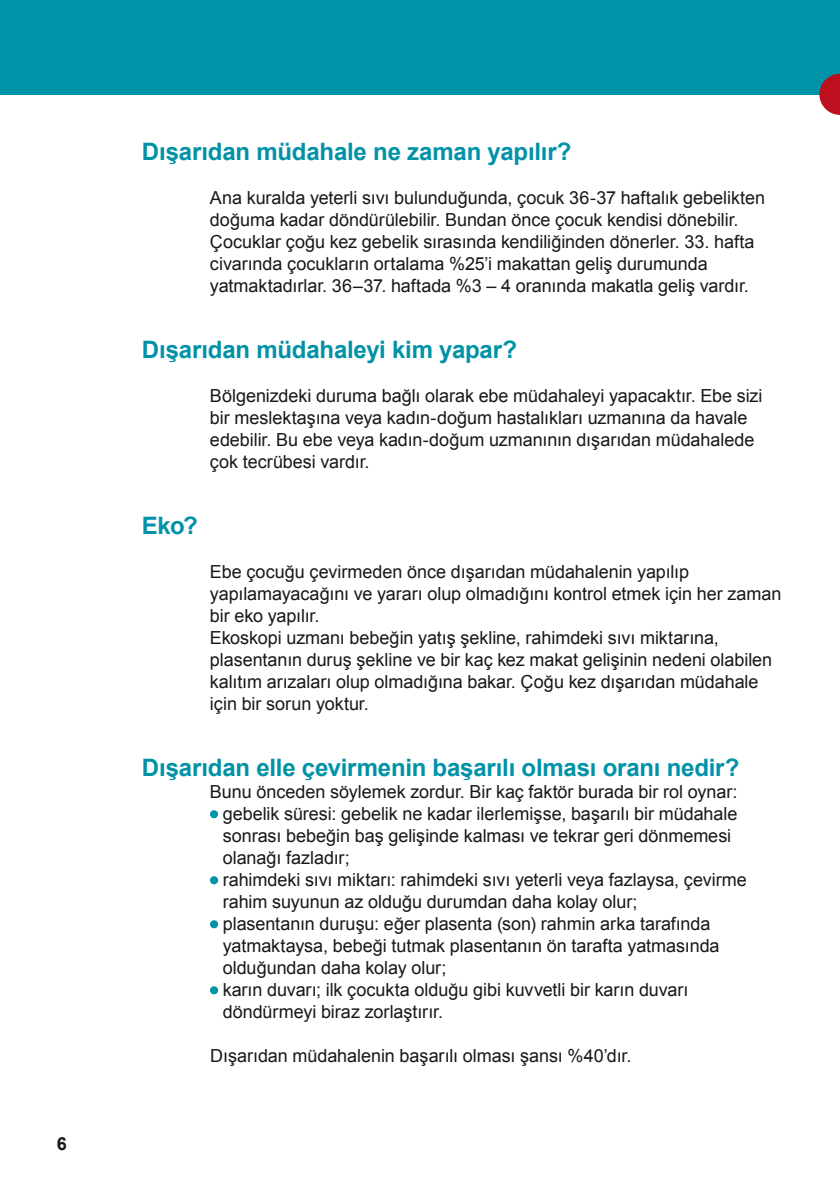
<style>
.page{position:relative;width:840px;height:1191px;background:#fff}
.page>*{position:absolute;margin:0;border:0;box-sizing:border-box;transform-origin:0 0}
.t1{font:700 24px "Arial";letter-spacing:-.01em;color:#0092a7}
.t2{font:18px/22px "Arial";letter-spacing:-.005em;color:#1a171b}
.t3{font:700 18px "Arial";color:#1a171b}
</style>
<div class="page">
<div style="left:0;top:0;width:839px;height:95px;background:#0092a7"></div>
<svg style="left:819px;top:74px;width:20px;height:41px"></svg>
<div style="left:210px;top:810px;width:8px;height:8px;background:#0092a7;border-radius:50%"></div>
<div style="left:210px;top:876px;width:8px;height:8px;background:#0092a7;border-radius:50%"></div>
<div style="left:210px;top:920px;width:8px;height:8px;background:#0092a7;border-radius:50%"></div>
<div style="left:210px;top:986px;width:8px;height:8px;background:#0092a7;border-radius:50%"></div>
<p class="t3" style="left:57px;top:1132px;width:12px">6</p>
<h1 class="t1" style="left:142px;top:136px;width:431px">Dışarıdan müdahale ne zaman yapılır?</h1>
<p class="t2" style="left:210px;top:187px;width:556px">Ana kuralda yeterli sıvı bulunduğunda, çocuk 36-37 haftalık gebelikten doğuma kadar döndürülebilir. Bundan önce çocuk kendisi dönebilir.<br>Çocuklar çoğu kez gebelik sırasında kendiliğinden dönerler. 33. hafta civarında çocukların ortalama %25’i makattan geliş durumunda yatmaktadırlar. 36–37. haftada %3 – 4 oranında makatla geliş vardır.</p>
<h1 class="t1" style="left:142px;top:334px;width:376px">Dışarıdan müdahaleyi kim yapar?</h1>
<p class="t2" style="left:210px;top:385px;width:553px">Bölgenizdeki duruma bağlı olarak ebe müdahaleyi yapacaktır. Ebe sizi bir meslektaşına veya kadın-doğum hastalıkları uzmanına da havale edebilir. Bu ebe veya kadın-doğum uzmanının dışarıdan müdahalede çok tecrübesi vardır.</p>
<h1 class="t1" style="left:142px;top:510px;width:57px">Eko?</h1>
<p class="t2" style="left:210px;top:561px;width:572px">Ebe çocuğu çevirmeden önce dışarıdan müdahalenin yapılıp yapılamayacağını ve yararı olup olmadığını kontrol etmek için her zaman bir eko yapılır.<br>Ekoskopi uzmanı bebeğin yatış şekline, rahimdeki sıvı miktarına, plasentanın duruş şekline ve bir kaç kez makat gelişinin nedeni olabilen kalıtım arızaları olup olmadığına bakar. Çoğu kez dışarıdan müdahale için bir sorun yoktur.</p>
<h1 class="t1" style="left:142px;top:752px;width:598px">Dışarıdan elle çevirmenin başarılı olması oranı nedir?</h1>
<p class="t2" style="left:223px;top:781px;width:525px;text-indent:-13px">Bunu önceden söylemek zordur. Bir kaç faktör burada bir rol oynar: gebelik süresi: gebelik ne kadar ilerlemişse, başarılı bir müdahale sonrası bebeğin baş gelişinde kalması ve tekrar geri dönmemesi olanağı fazladır;<br>rahimdeki sıvı miktarı: rahimdeki sıvı yeterli veya fazlaysa, çevirme rahim suyunun az olduğu durumdan daha kolay olur;<br>plasentanın duruşu: eğer plasenta (son) rahmin arka tarafında yatmaktaysa, bebeği tutmak plasentanın ön tarafta yatmasında olduğundan daha kolay olur;<br>karın duvarı; ilk çocukta olduğu gibi kuvvetli bir karın duvarı döndürmeyi biraz zorlaştırır.</p>
<p class="t2" style="left:210px;top:1045px;width:422px">Dışarıdan müdahalenin başarılı olması şansı %40’dır.</p>
</div>
